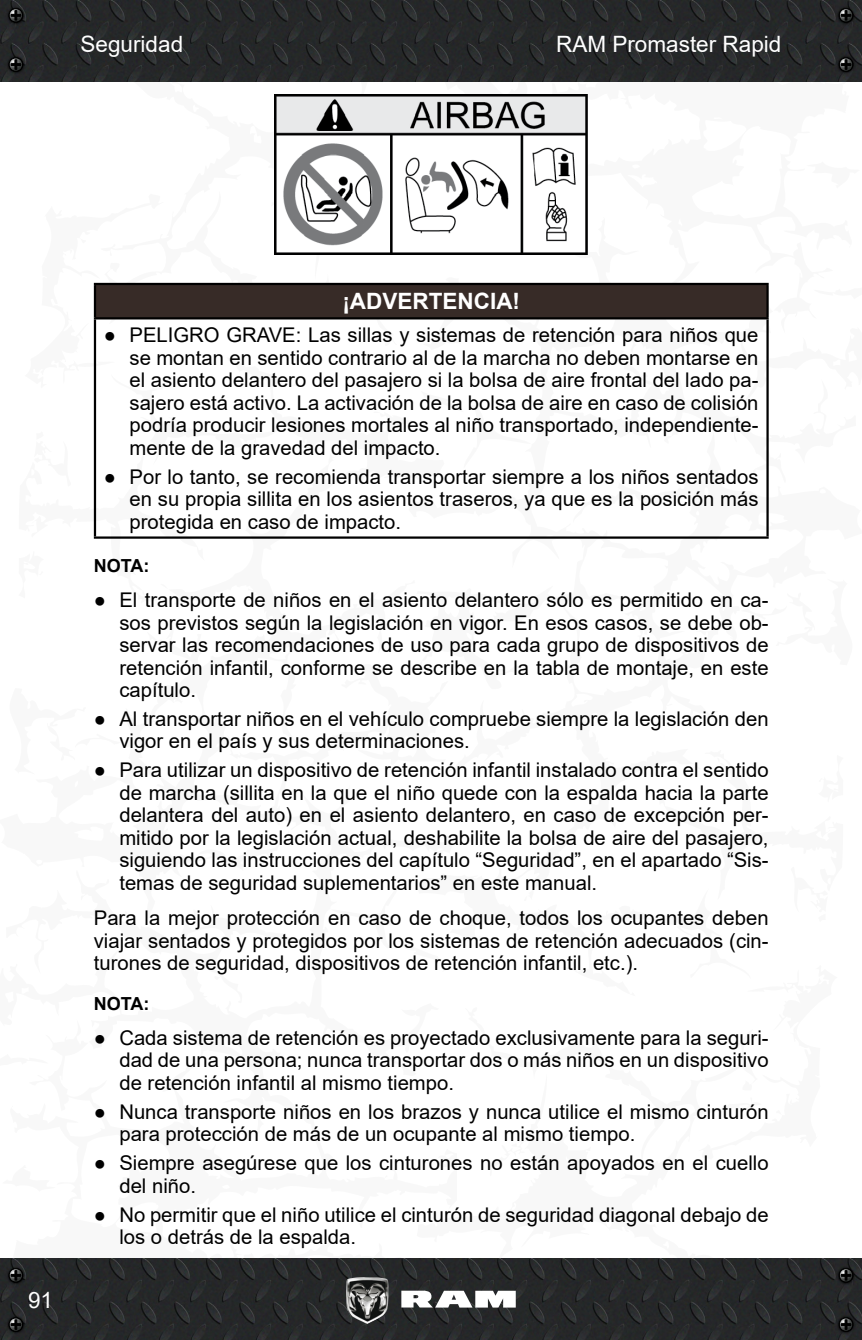
<style>
.page{position:relative;width:862px;height:1340px;background:#fff}
.page>*{position:absolute;margin:0;border:0;box-sizing:border-box;transform-origin:0 0}
.t1{font:22.5px "Arial";color:#fff}
.Adver_Preca_Título{font:700 22.5px "Arial";color:#fff}
._4_Normal{font:20.25px/22.5px "Arial";color:#000;text-align:justify}
._6_NOTA{font:700 18px "Arial";color:#000}
</style>
<div class="page">
<svg style="left:861px;top:39px;width:1px;height:1259px"></svg>
<img style="left:0;top:0;width:861px;height:81px">
<img style="left:0;top:1258px;width:861px;height:81px">
<svg style="left:401px;top:1290px;width:114px;height:17px"></svg>
<img style="left:346px;top:1276px;width:42px;height:47px">
<img style="left:5px;top:4px;width:22px;height:22px">
<svg style="left:8px;top:8px;width:16px;height:15px"></svg>
<img style="left:5px;top:1264px;width:22px;height:22px">
<svg style="left:8px;top:1267px;width:16px;height:15px"></svg>
<img style="left:834px;top:4px;width:22px;height:22px">
<svg style="left:837px;top:8px;width:16px;height:15px"></svg>
<img style="left:834px;top:1264px;width:22px;height:22px">
<svg style="left:837px;top:1267px;width:16px;height:15px"></svg>
<img style="left:5px;top:53px;width:22px;height:23px">
<svg style="left:8px;top:57px;width:16px;height:15px"></svg>
<img style="left:5px;top:1313px;width:22px;height:22px">
<svg style="left:8px;top:1316px;width:16px;height:15px"></svg>
<img style="left:834px;top:53px;width:22px;height:23px">
<svg style="left:837px;top:57px;width:16px;height:15px"></svg>
<img style="left:834px;top:1313px;width:22px;height:22px">
<svg style="left:837px;top:1316px;width:16px;height:15px"></svg>
<img style="left:274px;top:94px;width:313px;height:160px">
<div style="left:95px;top:284px;width:672px;height:34px;background:#372b27"></div>
<hr style="left:94px;top:283px;width:674px;height:2px;background:#000">
<hr style="left:94px;top:285px;width:2px;height:32px;background:#000">
<hr style="left:766px;top:285px;width:2px;height:32px;background:#000">
<hr style="left:94px;top:317px;width:674px;height:2px;background:#000">
<hr style="left:94px;top:319px;width:2px;height:217px;background:#000">
<hr style="left:766px;top:319px;width:2px;height:217px;background:#000">
<hr style="left:94px;top:536px;width:674px;height:2px;background:#000">
<p class="t1" style="left:80px;top:29px;width:104px">Seguridad</p>
<p class="t1" style="left:556px;top:29px;width:227px">RAM Promaster Rapid</p>
<p class="t1" style="left:28px;top:1284px;width:27px">91</p>
<p class="Adver_Preca_Título" style="left:342px;top:285px;width:179px">¡ADVERTENCIA!</p>
<p class="_4_Normal" style="left:129px;top:323px;width:630px;text-indent:-26px">● PELIGRO GRAVE: Las sillas y sistemas de retención para niños que se montan en sentido contrario al de la marcha no deben montarse en el asiento delantero del pasajero si la bolsa de aire frontal del lado pa&shy;sajero está activo. La activación de la bolsa de aire en caso de colisión podría producir lesiones mortales al niño transportado, independiente&shy;mente de la gravedad del impacto.</p>
<p class="_4_Normal" style="left:129px;top:465px;width:630px;text-indent:-26px">● Por lo tanto, se recomienda transportar siempre a los niños sentados en su propia sillita en los asientos traseros, ya que es la posición más protegida en caso de impacto.</p>
<p class="_6_NOTA" style="left:94px;top:552px;width:57px">NOTA:</p>
<p class="_4_Normal" style="left:119px;top:588px;width:650px;text-indent:-26px">● El transporte de niños en el asiento delantero sólo es permitido en ca&shy;sos previstos según la legislación en vigor. En esos casos, se debe ob&shy;servar las recomendaciones de uso para cada grupo de dispositivos de retención infantil, conforme se describe en la tabla de montaje, en este capítulo.</p>
<p class="_4_Normal" style="left:119px;top:707px;width:650px;text-indent:-26px">● Al transportar niños en el vehículo compruebe siempre la legislación den vigor en el país y sus determinaciones.</p>
<p class="_4_Normal" style="left:119px;top:758px;width:650px;text-indent:-26px">● Para utilizar un dispositivo de retención infantil instalado contra el sentido de marcha (sillita en la que el niño quede con la espalda hacia la parte delantera del auto) en el asiento delantero, en caso de excepción per&shy;mitido por la legislación actual, deshabilite la bolsa de aire del pasajero, siguiendo las instrucciones del capítulo “Seguridad”, en el apartado “Sis&shy;temas de seguridad suplementarios” en este manual.</p>
<p class="_4_Normal" style="left:94px;top:906px;width:676px">Para la mejor protección en caso de choque, todos los ocupantes deben viajar sentados y protegidos por los sistemas de retención adecuados (cin&shy;turones de seguridad, dispositivos de retención infantil, etc.).</p>
<p class="_6_NOTA" style="left:94px;top:990px;width:57px">NOTA:</p>
<p class="_4_Normal" style="left:119px;top:1026px;width:650px;text-indent:-26px">● Cada sistema de retención es proyectado exclusivamente para la seguri&shy;dad de una persona; nunca transportar dos o más niños en un dispositivo de retención infantil al mismo tiempo.</p>
<p class="_4_Normal" style="left:119px;top:1100px;width:650px;text-indent:-26px">● Nunca transporte niños en los brazos y nunca utilice el mismo cinturón para protección de más de un ocupante al mismo tiempo.</p>
<p class="_4_Normal" style="left:119px;top:1151px;width:650px;text-indent:-26px">● Siempre asegúrese que los cinturones no están apoyados en el cuello del niño.</p>
<p class="_4_Normal" style="left:119px;top:1203px;width:650px;text-indent:-26px">● No permitir que el niño utilice el cinturón de seguridad diagonal debajo de los o detrás de la espalda.</p>
</div>
